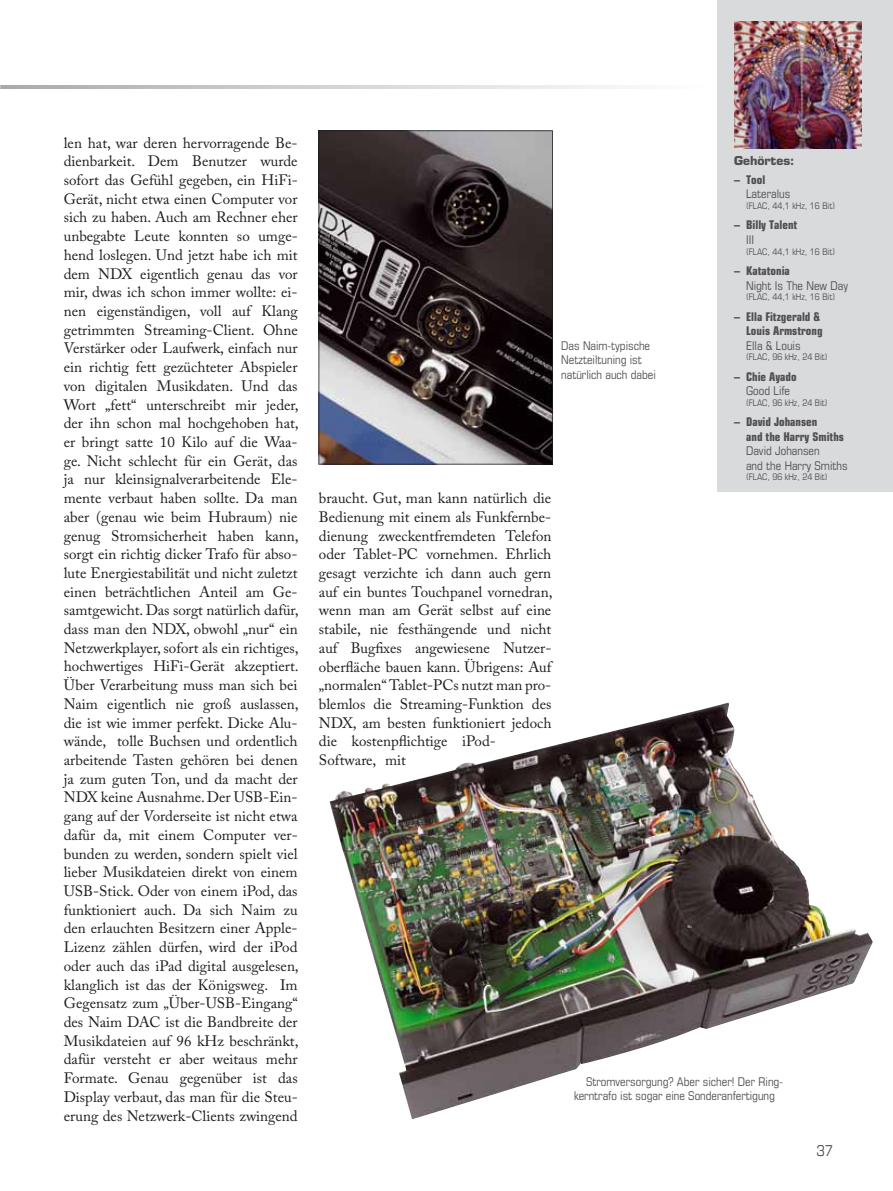
<style>
.page{position:relative;width:893px;height:1191px;background:#fff}
.page>*{position:absolute;margin:0;border:0;box-sizing:border-box;transform-origin:0 0}
.t1{font:15px/18.8px "Adobe Caslon Pro";color:#1b1c20}
.t2{font:condensed 15px "Eurostile";color:#504e53}
.t3{font:condensed 12px/14.4px "Eurostile";color:#504e53}
.t4{font:700 condensed 12px/14.4px "Eurostile";color:#504e53;text-align:right}
.t5{font:700 12px "Eurostile";color:#504e53}
.t6{font:condensed 9px "Eurostile";color:#504e53}
</style>
<div class="page">
<svg style="left:1px;top:85px;width:620px;height:3px;background:#cfd0d2"></svg>
<div style="left:717px;top:0;width:176px;height:492px;background:#d8dadc"></div>
<img style="left:734px;top:21px;width:128px;height:127px">
<img style="left:329px;top:702px;width:544px;height:417px">
<svg style="left:319px;top:130px;width:234px;height:334px;background:#4e474a"></svg>
<p class="t1" style="left:64px;top:133px;width:236px;text-align:justify">len hat, war deren hervorragende Be&shy;dienbarkeit. Dem Benutzer wurde sofort das Gefühl gegeben, ein HiFi-Gerät, nicht etwa einen Computer vor sich zu haben. Auch am Rechner eher unbegabte Leute konnten so umge&shy;hend loslegen. Und jetzt habe ich mit dem NDX eigentlich genau das vor mir, dwas ich schon immer wollte: ei&shy;nen eigenständigen, voll auf Klang getrimmten Streaming-Client. Ohne Verstärker oder Laufwerk, einfach nur ein richtig fett gezüchteter Abspieler von digitalen Musikdaten. Und das Wort „fett“ unterschreibt mir jeder, der ihn schon mal hochgehoben hat, er bringt satte 10 Kilo auf die Waa&shy;ge. Nicht schlecht für ein Gerät, das ja nur kleinsignalverarbeitende Ele&shy;mente verbaut haben sollte. Da man aber (genau wie beim Hubraum) nie genug Stromsicherheit haben kann, sorgt ein richtig dicker Trafo für abso&shy;lute Energiestabilität und nicht zuletzt einen beträchtlichen Anteil am Ge&shy;samtgewicht. Das sorgt natürlich dafür, dass man den NDX, obwohl „nur“ ein Netzwerkplayer, sofort als ein richtiges, hochwertiges HiFi-Gerät akzeptiert.<br>Über Verarbeitung muss man sich bei Naim eigentlich nie groß auslassen, die ist wie immer perfekt. Dicke Alu&shy;wände, tolle Buchsen und ordentlich arbeitende Tasten gehören bei denen ja zum guten Ton, und da macht der NDX keine Ausnahme. Der USB-Ein&shy;gang auf der Vorderseite ist nicht etwa dafür da, mit einem Computer ver&shy;bunden zu werden, sondern spielt viel lieber Musikdateien direkt von einem USB-Stick. Oder von einem iPod, das funktioniert auch. Da sich Naim zu den erlauchten Besitzern einer Apple-Lizenz zählen dürfen, wird der iPod oder auch das iPad digital ausgelesen, klanglich ist das der Königsweg. Im Gegensatz zum „Über-USB-Eingang“ des Naim DAC ist die Bandbreite der Musikdateien auf 96 kHz beschränkt, dafür versteht er aber weitaus mehr Formate. Genau gegenüber ist das Display verbaut, das man für die Steu&shy;erung des Netzwerk-Clients zwingend</p>
<p class="t3" style="left:561px;top:338px;width:96px">Das Naim-typische<br>Netzteiltuning ist natürlich auch dabei</p>
<p class="t1" style="left:319px;top:488px;width:235px">braucht. Gut, man kann natürlich die Bedienung mit einem als Funkfernbe&shy;dienung zweckentfremdeten Telefon oder Tablet-PC vornehmen. Ehrlich gesagt verzichte ich dann auch gern auf ein buntes Touchpanel vornedran, wenn man am Gerät selbst auf eine stabile, nie festhängende und nicht auf Bugfixes angewiesene Nutzer&shy;oberfläche bauen kann. Übrigens: Auf „normalen“ Tablet-PCs nutzt man pro&shy;blemlos die Streaming-Funktion des NDX, am besten funktioniert jedoch die kostenpflichtige iPod-Software, mit</p>
<p class="t5" style="left:734px;top:153px;width:62px">Gehörtes:</p>
<p class="t4" style="left:734px;top:172px;width:33px">– Tool</p>
<p class="t3" style="left:746px;top:187px;width:46px">Lateralus</p>
<p class="t6" style="left:746px;top:200px;width:91px">(FLAC, 44,1 kHz, 16 Bit)</p>
<p class="t4" style="left:734px;top:218px;width:65px">– Billy Talent</p>
<p class="t3" style="left:746px;top:232px;width:9px">III</p>
<p class="t6" style="left:746px;top:246px;width:91px">(FLAC, 44,1 kHz, 16 Bit)</p>
<p class="t4" style="left:734px;top:263px;width:57px">– Katatonia</p>
<p class="t3" style="left:746px;top:278px;width:104px">Night Is The New Day</p>
<p class="t6" style="left:746px;top:292px;width:91px">(FLAC, 44,1 kHz, 16 Bit)</p>
<p class="t4" style="left:734px;top:309px;width:90px">– Ella Fitzgerald &amp;<br>Louis Armstrong</p>
<p class="t3" style="left:746px;top:338px;width:56px">Ella &amp; Louis</p>
<p class="t6" style="left:746px;top:352px;width:83px">(FLAC, 96 kHz, 24 Bit)</p>
<p class="t4" style="left:734px;top:369px;width:64px">– Chie Ayado</p>
<p class="t3" style="left:746px;top:383px;width:46px">Good Life</p>
<p class="t6" style="left:746px;top:397px;width:83px">(FLAC, 96 kHz, 24 Bit)</p>
<p class="t4" style="left:746px;top:415px;width:100px;text-align:left;text-indent:-12px">– David Johansen<br>and the Harry Smiths</p>
<p class="t3" style="left:746px;top:443px;width:103px">David Johansen<br>and the Harry Smiths</p>
<p class="t6" style="left:746px;top:472px;width:83px">(FLAC, 96 kHz, 24 Bit)</p>
<p class="t3" style="left:574px;top:1074px;width:210px;text-indent:12px">Stromversorgung? Aber sicher! Der Ring&shy;kerntrafo ist sogar eine Sonderanfertigung</p>
<p class="t2" style="left:816px;top:1141px;width:18px">37</p>
</div>
